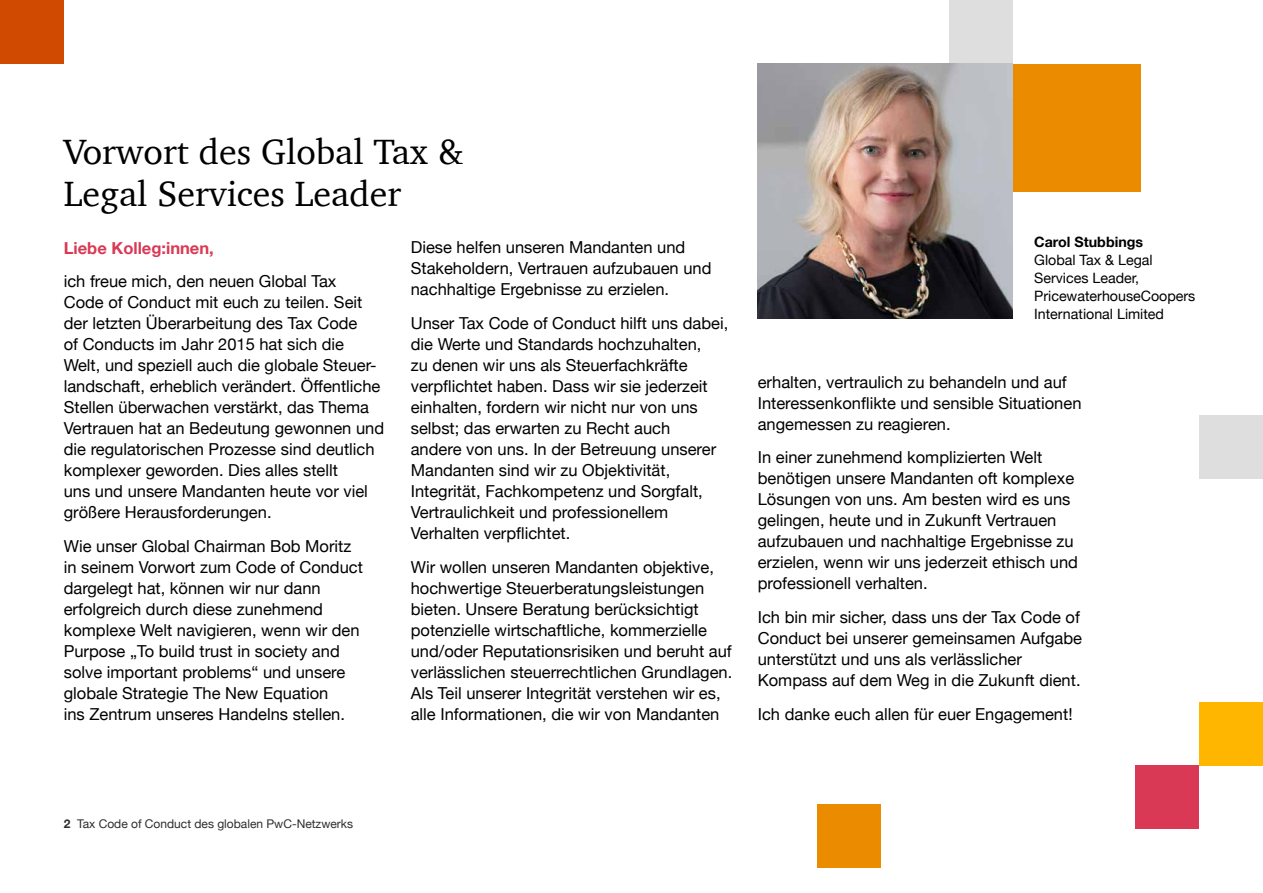
<style>
.page{position:relative;width:1263px;height:893px;background:#fff}
.page>*{position:absolute;margin:0;border:0;box-sizing:border-box;transform-origin:0 0}
.t1{font:36px/42px "Charter";color:#000}
.t2{font:16.5px/21px "Helvetica Neue";color:#000}
.t3{font:700 16.5px "Helvetica Neue";color:#d93954}
.t4{font:14.25px/18px "Helvetica Neue";color:#000}
.t5{font:700 14.25px "Helvetica Neue";color:#000}
.t6{font:12px "Helvetica Neue";color:#2d2d2d}
.s1{font-weight:700}
</style>
<div class="page">
<div style="left:0;top:0;width:64px;height:64px;background:#d04a02"></div>
<div style="left:1199px;top:415px;width:64px;height:63px;background:#dedede"></div>
<div style="left:1199px;top:702px;width:64px;height:63px;background:#ffb600"></div>
<div style="left:1135px;top:765px;width:64px;height:64px;background:#d93954"></div>
<div style="left:949px;top:0;width:64px;height:64px;background:#dedede"></div>
<div style="left:1013px;top:64px;width:127px;height:127px;background:#eb8c00"></div>
<img style="left:758px;top:64px;width:255px;height:255px">
<div style="left:817px;top:804px;width:64px;height:64px;background:#eb8c00"></div>
<h1 class="t1" style="left:64px;top:131px;width:401px">Vorwort des Global Tax &amp;<br>Legal Services Leader</h1>
<p class="t3" style="left:64px;top:235px;width:151px">Liebe Kolleg:innen,</p>
<p class="t2" style="left:64px;top:272px;width:322px">ich freue mich, den neuen Global Tax<br>Code of Conduct mit euch zu teilen. Seit der letzten Überarbeitung des Tax Code<br>of Conducts im Jahr 2015 hat sich die Welt, und speziell auch die globale Steuer&shy;landschaft, erheblich verändert. Öffentliche Stellen überwachen verstärkt, das Thema Vertrauen hat an Bedeutung gewonnen und die regulatorischen Prozesse sind deutlich komplexer geworden. Dies alles stellt<br>uns und unsere Mandanten heute vor viel größere Herausforderungen.</p>
<p class="t2" style="left:64px;top:537px;width:301px">Wie unser Global Chairman Bob Moritz in seinem Vorwort zum Code of Conduct dargelegt hat, können wir nur dann erfolgreich durch diese zunehmend komplexe Welt navigieren, wenn wir den Purpose „To build trust in society and solve important problems“ und unsere globale Strategie The New Equation<br>ins Zentrum unseres Handelns stellen.</p>
<p class="t2" style="left:411px;top:238px;width:302px">Diese helfen unseren Mandanten und<br>Stakeholdern, Vertrauen aufzubauen und nachhaltige Ergebnisse zu erzielen.</p>
<p class="t2" style="left:411px;top:314px;width:319px">Unser Tax Code of Conduct hilft uns dabei, die Werte und Standards hochzuhalten,<br>zu denen wir uns als Steuerfachkräfte verpflichtet haben. Dass wir sie jederzeit einhalten, fordern wir nicht nur von uns selbst; das erwarten zu Recht auch<br>andere von uns. In der Betreuung unserer Mandanten sind wir zu Objektivität, Integrität, Fachkompetenz und Sorgfalt, Vertraulichkeit und professionellem Verhalten verpflichtet.</p>
<p class="t2" style="left:411px;top:557px;width:323px">Wir wollen unseren Mandanten objektive, hochwertige Steuerberatungsleistungen bieten. Unsere Beratung berücksichtigt potenzielle wirtschaftliche, kommerzielle und/oder Reputationsrisiken und beruht auf verlässlichen steuerrechtlichen Grundlagen.<br>Als Teil unserer Integrität verstehen wir es, alle Informationen, die wir von Mandanten</p>
<p class="t5" style="left:1034px;top:231px;width:110px">Carol Stubbings</p>
<p class="t4" style="left:1034px;top:252px;width:163px">Global Tax &amp; Legal<br>Services Leader,<br>PricewaterhouseCoopers<br>International Limited</p>
<p class="t2" style="left:758px;top:372px;width:325px">erhalten, vertraulich zu behandeln und auf<br>Interessenkonflikte und sensible Situationen angemessen zu reagieren.</p>
<p class="t2" style="left:758px;top:448px;width:322px">In einer zunehmend komplizierten Welt benötigen unsere Mandanten oft komplexe Lösungen von uns. Am besten wird es uns gelingen, heute und in Zukunft Vertrauen aufzubauen und nachhaltige Ergebnisse zu erzielen, wenn wir uns jederzeit ethisch und professionell verhalten.</p>
<p class="t2" style="left:758px;top:608px;width:326px">Ich bin mir sicher, dass uns der Tax Code of Conduct bei unserer gemeinsamen Aufgabe unterstützt und uns als verlässlicher Kompass auf dem Weg in die Zukunft dient.</p>
<p class="t2" style="left:758px;top:704px;width:316px">Ich danke euch allen für euer Engagement!</p>
<p class="t6" style="left:64px;top:815px;width:291px"><span class="s1">2</span> Tax Code of Conduct des globalen PwC-Netzwerks</p>
</div>
